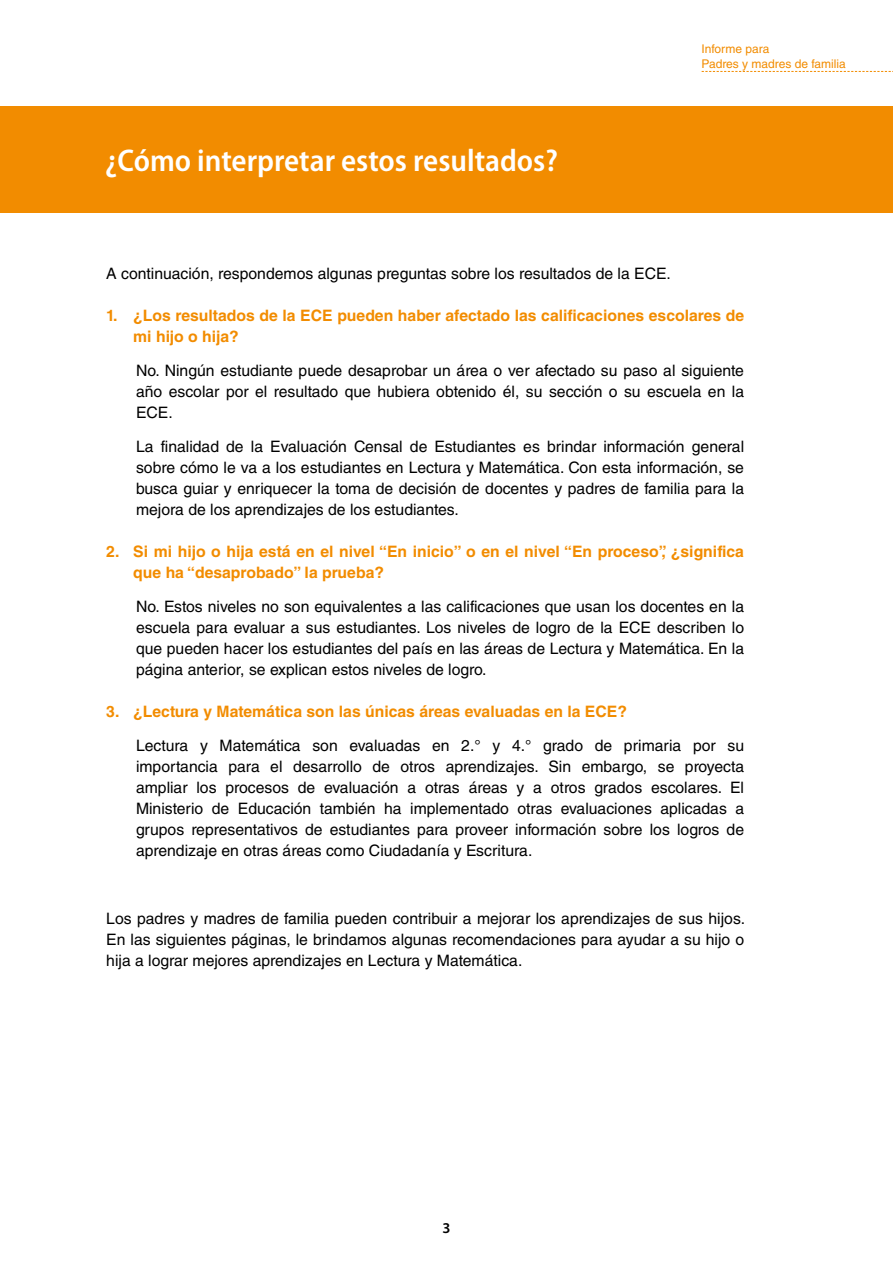
<style>
.page{position:relative;width:893px;height:1263px;background:#fff}
.page>*{position:absolute;margin:0;border:0;box-sizing:border-box;transform-origin:0 0}
.t1{font:600 semi-condensed 31.5px "Myriad Pro";color:#fff}
.t2{font:15.75px/21px "Helvetica LT Std";color:#000;text-align:justify}
.t3{font:700 15.75px/21px "Helvetica LT Std";color:#f28c00}
.t4{font:600 15px "Myriad Pro";color:#000}
.t5{font:12px/14.4px "Helvetica LT Std";color:#f28c00}
</style>
<div class="page">
<div style="left:0;top:106px;width:893px;height:107px;background:#f28c00"></div>
<svg style="left:702px;top:71px;width:191px;height:1px"></svg>
<h1 class="t1" style="left:105px;top:141px;width:454px">¿Cómo interpretar estos resultados?</h1>
<p class="t5" style="left:702px;top:42px;width:146px">Informe para<br>Padres y madres de familia</p>
<p class="t2" style="left:106px;top:263px;width:566px">A continuación, respondemos algunas preguntas sobre los resultados de la ECE.</p>
<p class="t3" style="left:133px;top:305px;width:612px;text-indent:-27px">1. ¿Los resultados de la ECE pueden haber afectado las calificaciones escolares de mi hijo o hija?</p>
<p class="t2" style="left:136px;top:360px;width:610px">No. Ningún estudiante puede desaprobar un área o ver afectado su paso al siguiente año escolar por el resultado que hubiera obtenido él, su sección o su escuela en la ECE.</p>
<p class="t2" style="left:136px;top:436px;width:610px">La finalidad de la Evaluación Censal de Estudiantes es brindar información general sobre cómo le va a los estudiantes en Lectura y Matemática. Con esta información, se busca guiar y enriquecer la toma de decisión de docentes y padres de familia para la mejora de los aprendizajes de los estudiantes.</p>
<p class="t3" style="left:133px;top:541px;width:612px;text-indent:-27px">2. Si mi hijo o hija está en el nivel “En inicio” o en el nivel “En proceso”, ¿significa que ha “desaprobado” la prueba?</p>
<p class="t2" style="left:136px;top:596px;width:610px">No. Estos niveles no son equivalentes a las calificaciones que usan los docentes en la escuela para evaluar a sus estudiantes. Los niveles de logro de la ECE describen lo que pueden hacer los estudiantes del país en las áreas de Lectura y Matemática. En la página anterior, se explican estos niveles de logro.</p>
<p class="t3" style="left:106px;top:701px;width:522px">3. ¿Lectura y Matemática son las únicas áreas evaluadas en la ECE?</p>
<p class="t2" style="left:136px;top:735px;width:610px">Lectura y Matemática son evaluadas en 2.° y 4.° grado de primaria por su importancia para el desarrollo de otros aprendizajes. Sin embargo, se proyecta ampliar los procesos de evaluación a otras áreas y a otros grados escolares. El Ministerio de Educación también ha implementado otras evaluaciones aplicadas a grupos representativos de estudiantes para proveer información sobre los logros de aprendizaje en otras áreas como Ciudadanía y Escritura.</p>
<p class="t2" style="left:106px;top:907px;width:640px">Los padres y madres de familia pueden contribuir a mejorar los aprendizajes de sus hijos.<br>En las siguientes páginas, le brindamos algunas recomendaciones para ayudar a su hijo o hija a lograr mejores aprendizajes en Lectura y Matemática.</p>
<p class="t4" style="left:442px;top:1219px;width:10px">3</p>
</div>
